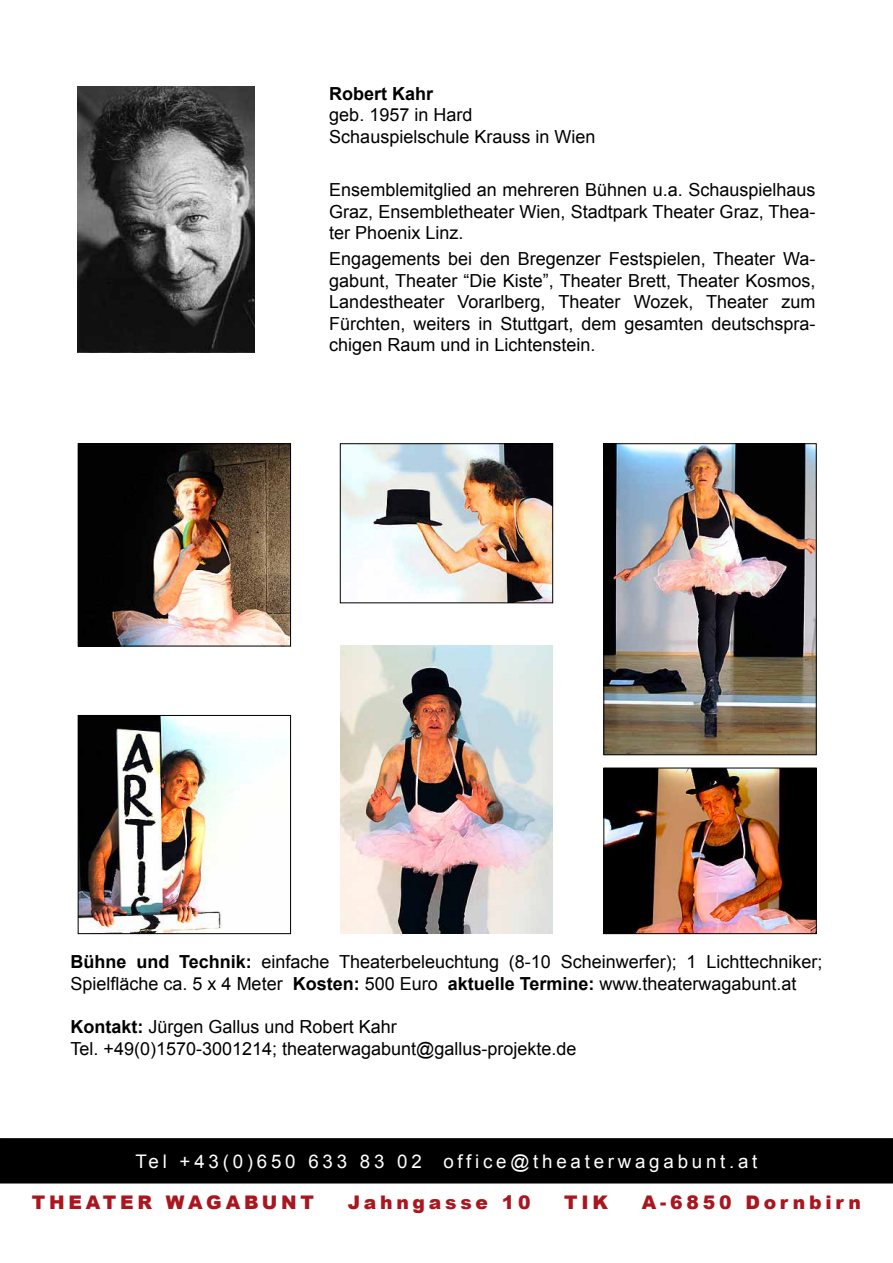
<style>
.page{position:relative;width:893px;height:1263px;background:#fff}
.page>*{position:absolute;margin:0;border:0;box-sizing:border-box;transform-origin:0 0}
.t1{font:18.75px "Arial";letter-spacing:.2em;color:#fff}
.t2{font:900 18.75px "Arial";letter-spacing:.2em;color:#aa151e}
.t3{font:18px/21.6px "Arial";color:#000}
.t4{font:700 18px "Arial";color:#000}
.s1{font-weight:700}
</style>
<div class="page">
<img style="left:78px;top:86px;width:177px;height:266px">
<div style="left:1px;top:1139px;width:891px;height:44px;background:#000"></div>
<div style="left:0;top:1138px;width:893px;height:45px;border:2px solid #000"></div>
<img style="left:606px;top:445px;width:208px;height:308px">
<div style="left:604px;top:443px;width:212px;height:312px;border:1px solid #000"></div>
<img style="left:80px;top:717px;width:166px;height:215px">
<div style="left:78px;top:715px;width:213px;height:219px;border:1px solid #000"></div>
<img style="left:80px;top:445px;width:209px;height:199px">
<div style="left:78px;top:443px;width:213px;height:203px;border:1px solid #000"></div>
<img style="left:342px;top:445px;width:209px;height:156px">
<div style="left:340px;top:443px;width:213px;height:160px;border:1px solid #000"></div>
<img style="left:340px;top:646px;width:213px;height:288px">
<img style="left:606px;top:770px;width:208px;height:162px">
<div style="left:604px;top:768px;width:212px;height:166px;border:1px solid #000"></div>
<p class="t4" style="left:329px;top:81px;width:106px">Robert Kahr</p>
<p class="t3" style="left:329px;top:104px;width:268px">geb. 1957 in Hard<br>Schauspielschule Krauss in Wien</p>
<p class="t3" style="left:329px;top:179px;width:488px;text-align:justify">Ensemblemitglied an mehreren Bühnen u.a. Schauspielhaus Graz, Ensembletheater Wien, Stadtpark Theater Graz, Thea&shy;ter Phoenix Linz.</p>
<p class="t3" style="left:329px;top:248px;width:488px;text-align:justify">Engagements bei den Bregenzer Festspielen, Theater Wa&shy;gabunt, Theater “Die Kiste”, Theater Brett, Theater Kosmos, Landestheater Vorarlberg, Theater Wozek, Theater zum Fürchten, weiters in Stuttgart, dem gesamten deutschspra&shy;chigen Raum und in Lichtenstein.</p>
<p class="t3" style="left:71px;top:951px;width:753px"><span class="s1">Bühne und Technik:</span> einfache Theaterbeleuchtung (8-10 Scheinwerfer); 1 Lichttechniker;<br>Spielfläche ca. 5 x 4 Meter <span class="s1">Kosten:</span> 500 Euro <span class="s1">aktuelle Termine:</span> www.theaterwagabunt.at</p>
<p class="t3" style="left:71px;top:1016px;width:508px"><span class="s1">Kontakt:</span> Jürgen Gallus und Robert Kahr<br>Tel. +49(0)1570-3001214; theaterwagabunt@gallus-projekte.de</p>
<p class="t1" style="left:135px;top:1149px;width:624px">Tel +43(0)650 633 83 02 office@theaterwagabunt.at</p>
<p class="t2" style="left:32px;top:1189px;width:284px">THEATER WAGABUNT</p>
<p class="t2" style="left:348px;top:1189px;width:184px">Jahngasse 10</p>
<p class="t2" style="left:564px;top:1189px;width:45px">TIK</p>
<p class="t2" style="left:642px;top:1189px;width:220px">A-6850 Dornbirn</p>
</div>
